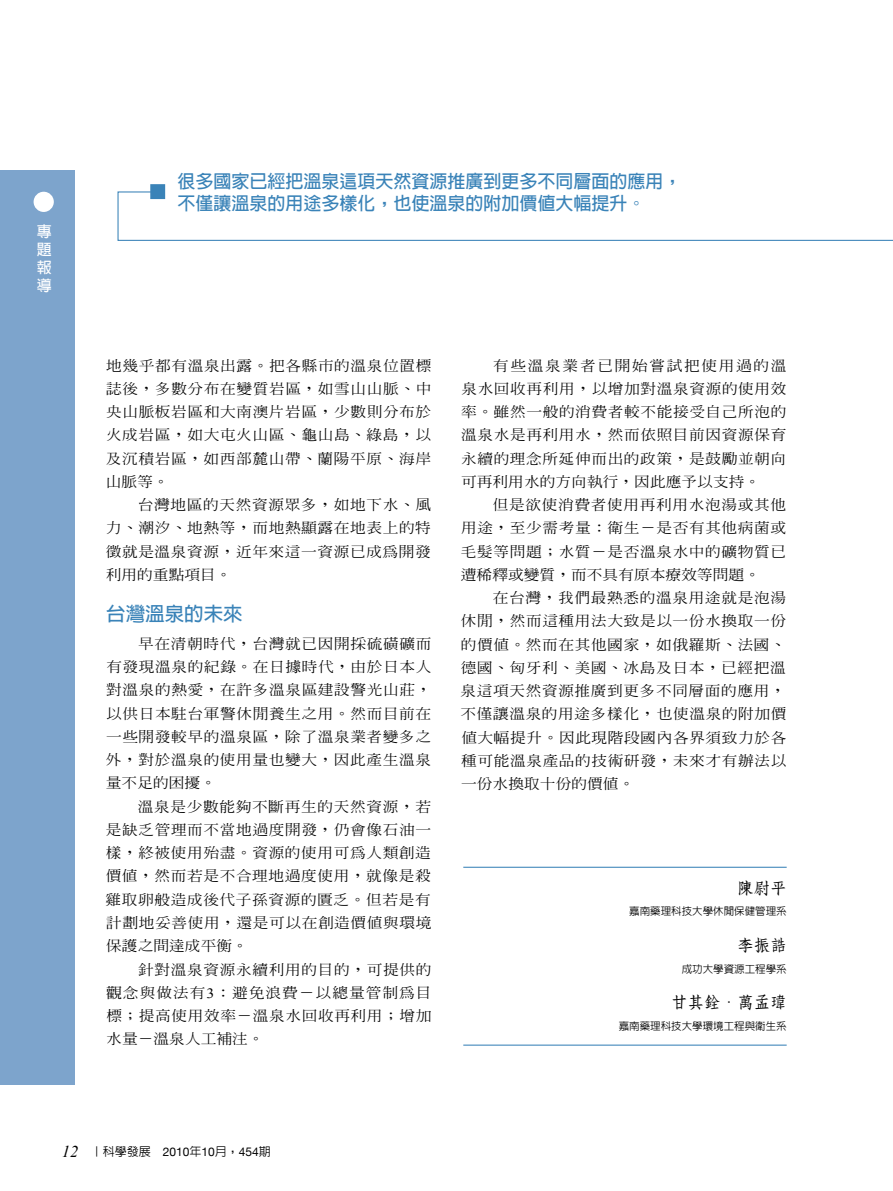
<style>
.page{position:relative;width:893px;height:1191px;background:#fff}
.page>*{position:absolute;margin:0;border:0;box-sizing:border-box;transform-origin:0 0}
.t1{font:700 19.5px "AR Hei B5";color:#3a83b8}
.t2{font:700 18px/22.5px "AR Hei B5";color:#3a83b8}
.t3{font:16.5px "DF Fang Song Std W6";color:#000}
.t4{font:700 15px/18px "AR Hei B5";color:#fff;text-align:justify}
.t5{font:500 14.1px/23.2px "AR Ming B5";letter-spacing:.035em;color:#000;text-align:justify;scale:1.11 1}
.t6{font:500 12px "AR Hei B5";color:#000}
.t7{font:500 10.5px "AR Hei B5";color:#000}
.s1{font-family:"Times New Roman";font-weight:400}
.s2{font-family:"Times New Roman";font-weight:400;font-style:italic;font-size:16.5px}
.s3{font-family:"Helvetica Neue";font-weight:400}
</style>
<div class="page">
<div style="left:0;top:170px;width:74px;height:914px;background:#7da4cc"></div>
<div style="left:34px;top:192px;width:20px;height:20px;background:#fff;border-radius:50%"></div>
<hr style="left:463px;top:866px;width:324px;height:1px;background:#3a83b8">
<hr style="left:463px;top:1044px;width:324px;height:1px;background:#3a83b8">
<svg style="left:117px;top:191px;width:776px;height:50px"></svg>
<div style="left:150px;top:184px;width:15px;height:15px;background:#3a83b8;border:2px solid #3a83b8"></div>
<p class="t4" style="left:37px;top:222px;width:16px">專題報導</p>
<p class="t2" style="left:178px;top:170px;width:506px">很多國家已經把溫泉這項天然資源推廣到更多不同層面的應用，不僅讓溫泉的用途多樣化，也使溫泉的附加價值大幅提升。</p>
<p class="t5" style="left:106px;top:353px;width:295px">地幾乎都有溫泉出露。把各縣市的溫泉位置標誌後，多數分布在變質岩區，如雪山山脈、中央山脈板岩區和大南澳片岩區，少數則分布於火成岩區，如大屯火山區、龜山島、綠島，以及沉積岩區，如西部麓山帶、蘭陽平原、海岸山脈等。</p>
<p class="t5" style="left:106px;top:493px;width:295px;text-indent:32px">台灣地區的天然資源眾多，如地下水、風力、潮汐、地熱等，而地熱顯露在地表上的特徵就是溫泉資源，近年來這一資源已成為開發利用的重點項目。</p>
<h1 class="t1" style="left:106px;top:604px;width:138px">台灣溫泉的未來</h1>
<p class="t5" style="left:106px;top:632px;width:295px;text-indent:32px">早在清朝時代，台灣就已因開採硫磺礦而有發現溫泉的紀錄。在日據時代，由於日本人對溫泉的熱愛，在許多溫泉區建設警光山莊，以供日本駐台軍警休閒養生之用。然而目前在一些開發較早的溫泉區，除了溫泉業者變多之外，對於溫泉的使用量也變大，因此產生溫泉量不足的困擾。</p>
<p class="t5" style="left:106px;top:794px;width:295px;text-indent:32px">溫泉是少數能夠不斷再生的天然資源，若是缺乏管理而不當地過度開發，仍會像石油一樣，終被使用殆盡。資源的使用可為人類創造價值，然而若是不合理地過度使用，就像是殺雞取卵般造成後代子孫資源的匱乏。但若是有計劃地妥善使用，還是可以在創造價值與環境保護之間達成平衡。</p>
<p class="t5" style="left:106px;top:957px;width:295px;text-indent:32px">針對溫泉資源永續利用的目的，可提供的觀念與做法有<span class="s1">3</span>：避免浪費－以總量管制為目標；提高使用效率－溫泉水回收再利用；增加水量－溫泉人工補注。</p>
<p class="t5" style="left:461px;top:353px;width:295px;text-indent:32px">有些溫泉業者已開始嘗試把使用過的溫泉水回收再利用，以增加對溫泉資源的使用效率。雖然一般的消費者較不能接受自己所泡的溫泉水是再利用水，然而依照目前因資源保育永續的理念所延伸而出的政策，是鼓勵並朝向可再利用水的方向執行，因此應予以支持。</p>
<p class="t5" style="left:461px;top:493px;width:295px;text-indent:32px">但是欲使消費者使用再利用水泡湯或其他用途，至少需考量：衛生－是否有其他病菌或毛髮等問題；水質－是否溫泉水中的礦物質已遭稀釋或變質，而不具有原本療效等問題。</p>
<p class="t5" style="left:460px;top:586px;width:295px;text-indent:32px">在台灣，我們最熟悉的溫泉用途就是泡湯休閒，然而這種用法大致是以一份水換取一份的價值。然而在其他國家，如俄羅斯、法國、德國、匈牙利、美國、冰島及日本，已經把溫泉這項天然資源推廣到更多不同層面的應用，不僅讓溫泉的用途多樣化，也使溫泉的附加價值大幅提升。因此現階段國內各界須致力於各種可能溫泉產品的技術研發，未來才有辦法以一份水換取十份的價值。</p>
<p class="t3" style="left:737px;top:879px;width:51px">陳尉平</p>
<p class="t7" style="left:629px;top:906px;width:159px">嘉南藥理科技大學休閒保健管理系</p>
<p class="t3" style="left:737px;top:936px;width:51px">李振誥</p>
<p class="t7" style="left:682px;top:963px;width:107px">成功大學資源工程學系</p>
<p class="t3" style="left:671px;top:993px;width:117px">甘其銓．萬孟瑋</p>
<p class="t7" style="left:619px;top:1020px;width:170px">嘉南藥理科技大學環境工程與衛生系</p>
<p class="t6" style="left:62px;top:1145px;width:210px"><span class="s2">12</span> ｜科學發展 <span class="s3">2010</span>年<span class="s3">10</span>月，<span class="s3">454</span>期</p>
</div>
